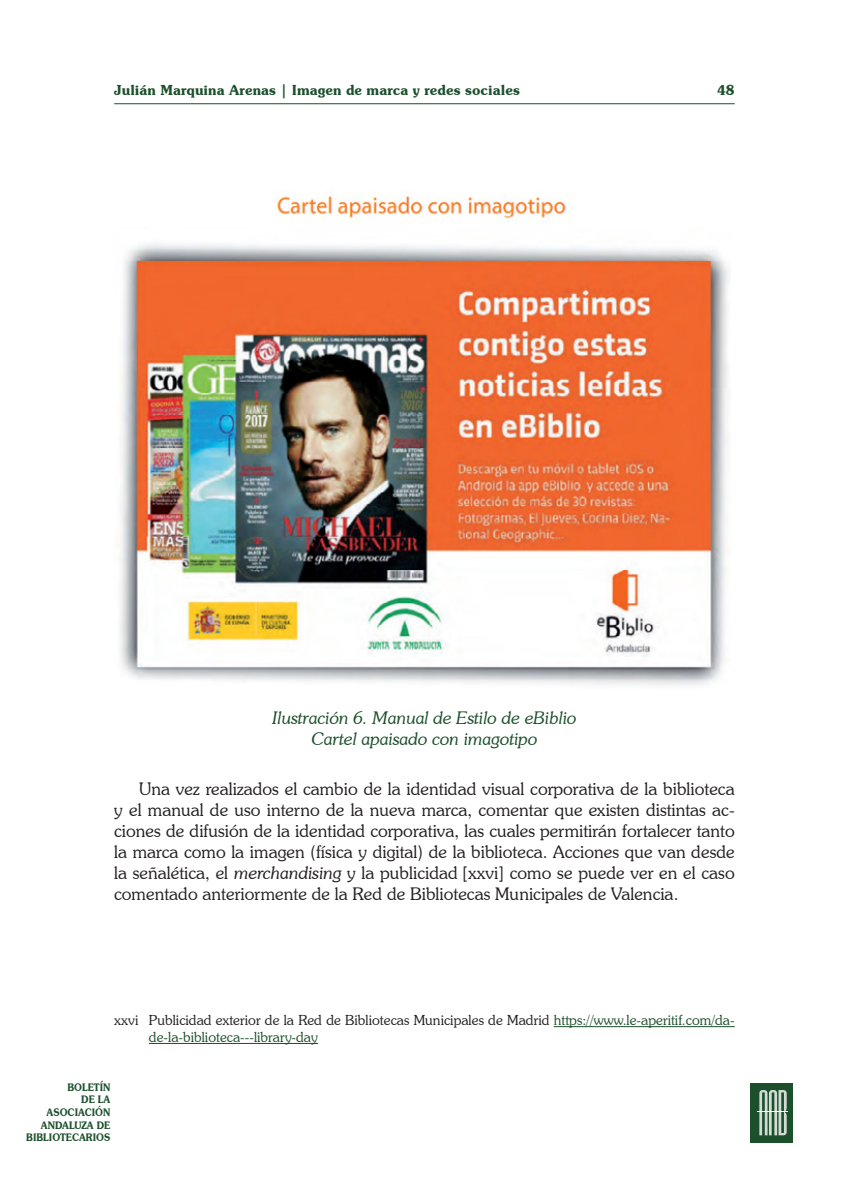
<style>
.page{position:relative;width:844px;height:1191px;background:#fff}
.page>*{position:absolute;margin:0;border:0;box-sizing:border-box;transform-origin:0 0}
.t1{font:300 17.5px/21px "Souvenir IT Cby BT";color:#231f20;text-align:justify}
.t2{font:italic 300 17.5px/21px "Souvenir IT Cby BT";color:#1c4f2b;text-align:center}
.t3{font:300 14px/16.8px "Souvenir IT Cby BT";color:#231f20}
.t4{font:600 14px "Souvenir IT Cby BT";color:#1c4f2b}
.t5{font:600 10.5px/12.6px "Souvenir IT Cby BT";color:#1c4f2b;text-align:right;scale:.88 1}
.s1{font-style:italic}
.s2{color:#1c4f2b}
</style>
<div class="page">
<div style="left:750px;top:1083px;width:42px;height:59px;background:#1c4f2b"></div>
<svg style="left:759px;top:1090px;width:27px;height:45px"></svg>
<hr style="left:756px;top:1111px;width:31px;height:1px;background:#fff">
<hr style="left:114px;top:103px;width:620px;height:1px;background:#1c4f2b">
<img style="left:120px;top:194px;width:610px;height:492px">
<hr style="left:553px;top:1026px;width:181px;height:1px;background:#1c4f2b">
<hr style="left:149px;top:1043px;width:169px;height:1px;background:#1c4f2b">
<p class="t4" style="left:114px;top:81px;width:407px">Julián Marquina Arenas | Imagen de marca y redes sociales</p>
<p class="t4" style="left:717px;top:81px;width:19px">48</p>
<p class="t2" style="left:272px;top:706px;width:305px">Ilustración 6. Manual de Estilo de eBiblio<br>Cartel apaisado con imagotipo</p>
<p class="t1" style="left:114px;top:778px;width:622px;text-indent:25px">Una vez realizados el cambio de la identidad visual corporativa de la biblioteca y el manual de uso interno de la nueva marca, comentar que existen distintas ac&shy;ciones de difusión de la identidad corporativa, las cuales permitirán fortalecer tanto la marca como la imagen (física y digital) de la biblioteca. Acciones que van desde la señalética, el <span class="s1">merchandising</span> y la publicidad [xxvi] como se puede ver en el caso comentado anteriormente de la Red de Bibliotecas Municipales de Valencia.</p>
<p class="t3" style="left:149px;top:1011px;width:587px;text-indent:-35px">xxvi Publicidad exterior de la Red de Bibliotecas Municipales de Madrid <span class="s2">https://www.le-aperitif.com/da&shy;de-la-biblioteca---library-day</span></p>
<p class="t5" style="left:26px;top:1080px;width:97px">BOLETÍN<br>DE LA<br>ASOCIACIÓN<br>ANDALUZA DE<br>BIBLIOTECARIOS</p>
</div>
